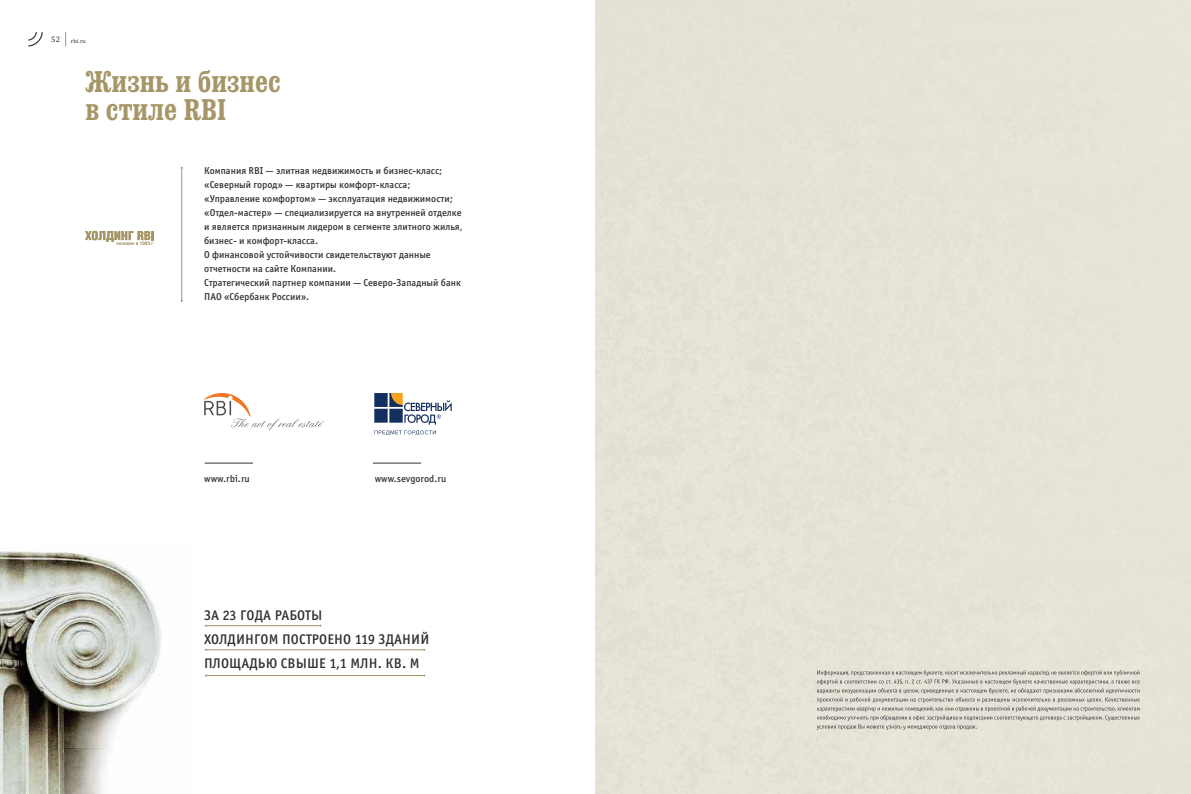
<style>
.page{position:relative;width:1191px;height:794px;background:#fff}
.page>*{position:absolute;margin:0;border:0;box-sizing:border-box;transform-origin:0 0}
.t1{font:30px/28px "SPSL Swordsman C";color:#a69667}
.t2{font:14px/24px "Officina Sans Medium C";letter-spacing:.01em;color:#313033}
.t3{font:10px/14px "Officina Sans Medium C";color:#313033}
.t4{font:6px "Cambria";color:#313033}
</style>
<div class="page">
<img style="left:0;top:551px;width:162px;height:243px">
<svg style="left:204px;top:393px;width:120px;height:37px"></svg>
<svg style="left:85px;top:231px;width:69px;height:14px"></svg>
<svg style="left:374px;top:393px;width:78px;height:42px"></svg>
<hr style="left:205px;top:463px;width:48px;height:1px;background:#313033">
<hr style="left:373px;top:463px;width:48px;height:1px;background:#313033">
<hr style="left:181px;top:168px;width:1px;height:133px;background:#a69667">
<hr style="left:206px;top:625px;width:114px;height:1px;background:#a69667">
<hr style="left:206px;top:649px;width:218px;height:1px;background:#a69667">
<hr style="left:206px;top:675px;width:218px;height:1px;background:#a69667">
<svg style="left:816px;top:670px;width:323px;height:60px"></svg>
<svg style="left:28px;top:32px;width:15px;height:15px"></svg>
<svg style="left:65px;top:32px;width:1px;height:14px"></svg>
<p class="t4" style="left:71px;top:38px;width:17px">rbi.ru</p>
<h1 class="t1" style="left:85px;top:69px;width:197px">Жизнь и бизнес в стиле RBI</h1>
<p class="t3" style="left:204px;top:164px;width:260px">Компания RBI — элитная недвижимость и бизнес-класс; «Северный город» — квартиры комфорт-класса; «Управление комфортом» — эксплуатация недвижимости; «Отдел-мастер» — специализируется на внутренней отделке и является признанным лидером в сегменте элитного жилья, бизнес- и комфорт-класса.<br>О финансовой устойчивости свидетельствуют данные отчетности на сайте Компании.<br>Стратегический партнер компании — Северо-Западный банк ПАО «Сбербанк России».</p>
<p class="t3" style="left:204px;top:472px;width:47px">www.rbi.ru</p>
<p class="t3" style="left:375px;top:471px;width:73px">www.sevgorod.ru</p>
<h2 class="t2" style="left:204px;top:603px;width:227px">ЗА 23 ГОДА РАБОТЫ<br>ХОЛДИНГОМ ПОСТРОЕНО 119 ЗДАНИЙ<br>ПЛОЩАДЬЮ СВЫШЕ 1,1 МЛН. КВ. М</h2>
</div>
